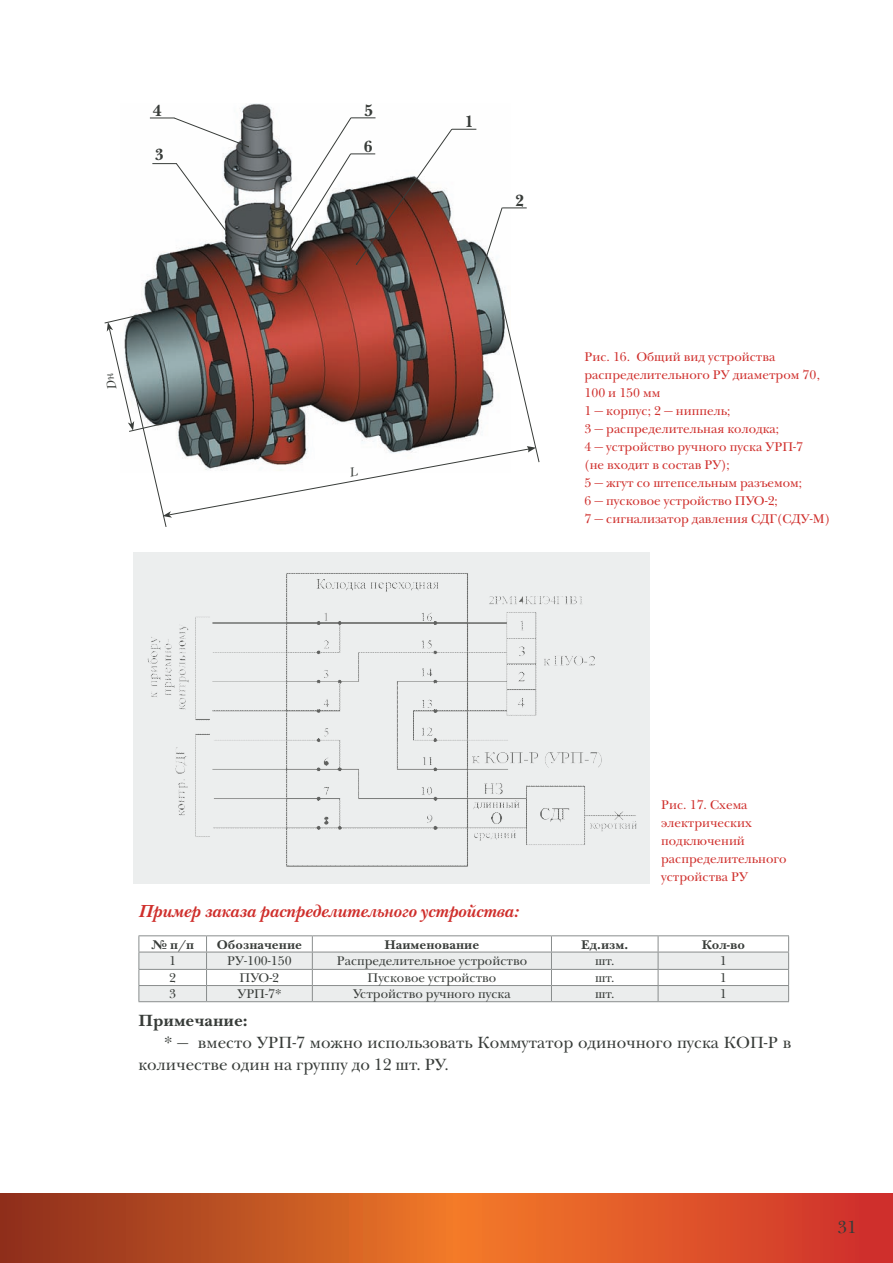
<style>
.page{position:relative;width:893px;height:1263px;background:#fff}
.page>*{position:absolute;margin:0;border:0;box-sizing:border-box;transform-origin:0 0}
.таб{font:italic 700 18px "New Baskerville C";color:#cf2f2c}
.t1{font:18px "New Baskerville C";color:#383c39}
.Body_text{font:16.8px/21.8px "New Baskerville C";color:#383c39}
.Body_text-2{font:700 16.8px "New Baskerville C";color:#383c39}
._1_подв{font:700 16.8px "New Baskerville C";color:#383c39}
.Podpis{font:13.05px/18px "New Baskerville C";color:#cf2f2c}
.Body_text-3{font:13.05px "New Baskerville C";color:#383c39}
.Body_text-4{font:700 13.05px "New Baskerville C";color:#383c39}
</style>
<div class="page">
<svg style="left:0;top:1194px;width:893px;height:69px;background:#ce5326"></svg>
<hr style="left:139px;top:935px;width:68px;height:1px;background:#898d8d">
<hr style="left:207px;top:935px;width:105px;height:1px;background:#898d8d">
<hr style="left:312px;top:935px;width:239px;height:1px;background:#898d8d">
<hr style="left:551px;top:935px;width:107px;height:1px;background:#898d8d">
<hr style="left:658px;top:935px;width:131px;height:1px;background:#898d8d">
<svg style="left:139px;top:936px;width:650px;height:65px"></svg>
<hr style="left:139px;top:1001px;width:68px;height:1px;background:#898d8d">
<hr style="left:207px;top:1001px;width:105px;height:1px;background:#898d8d">
<hr style="left:312px;top:1001px;width:239px;height:1px;background:#898d8d">
<hr style="left:551px;top:1001px;width:107px;height:1px;background:#898d8d">
<hr style="left:658px;top:1001px;width:131px;height:1px;background:#898d8d">
<div style="left:134px;top:552px;width:516px;height:332px;background:#eceeee"></div>
<svg style="left:104px;top:117px;width:435px;height:410px"></svg>
<p class="_1_подв" style="left:153px;top:101px;width:10px">4</p>
<p class="_1_подв" style="left:364px;top:100px;width:10px">5</p>
<p class="_1_подв" style="left:155px;top:145px;width:10px">3</p>
<p class="_1_подв" style="left:364px;top:137px;width:10px">6</p>
<p class="_1_подв" style="left:465px;top:112px;width:10px">1</p>
<p class="_1_подв" style="left:515px;top:191px;width:10px">2</p>
<p class="Podpis" style="left:584px;top:348px;width:237px">Рис. 16. Общий вид устройства распределительного РУ диаметром 70,<br>100 и 150 мм</p>
<p class="Podpis" style="left:584px;top:402px;width:147px">1 — корпус; 2 — ниппель;</p>
<p class="Podpis" style="left:584px;top:420px;width:196px">3 — распределительная колодка;</p>
<p class="Podpis" style="left:584px;top:438px;width:220px">4 — устройство ручного пуска УРП-7 (не входит в состав РУ);</p>
<p class="Podpis" style="left:584px;top:474px;width:219px">5 — жгут со штепсельным разъемом;</p>
<p class="Podpis" style="left:584px;top:492px;width:195px">6 — пусковое устройство ПУО-2;</p>
<p class="Podpis" style="left:584px;top:510px;width:247px">7 — сигнализатор давления СДГ(СДУ-М)</p>
<p class="Podpis" style="left:661px;top:796px;width:127px">Рис. 17. Схема электрических подключений распределительного устройства РУ</p>
<p class="таб" style="left:139px;top:901px;width:382px">Пример заказа распределительного устройства:</p>
<p class="Body_text-4" style="left:151px;top:937px;width:44px">№ п/п</p>
<p class="Body_text-4" style="left:217px;top:937px;width:87px">Обозначение</p>
<p class="Body_text-4" style="left:384px;top:937px;width:96px">Наименование</p>
<p class="Body_text-4" style="left:581px;top:937px;width:49px">Ед.изм.</p>
<p class="Body_text-4" style="left:702px;top:937px;width:45px">Кол-во</p>
<p class="Body_text-3" style="left:169px;top:953px;width:8px">1</p>
<p class="Body_text-3" style="left:227px;top:953px;width:66px">РУ-100-150</p>
<p class="Body_text-3" style="left:337px;top:953px;width:192px">Распределительное устройство</p>
<p class="Body_text-3" style="left:595px;top:953px;width:21px">шт.</p>
<p class="Body_text-3" style="left:720px;top:953px;width:8px">1</p>
<p class="Body_text-3" style="left:169px;top:970px;width:8px">2</p>
<p class="Body_text-3" style="left:240px;top:970px;width:41px">ПУО-2</p>
<p class="Body_text-3" style="left:368px;top:970px;width:130px">Пусковое устройство</p>
<p class="Body_text-3" style="left:595px;top:970px;width:21px">шт.</p>
<p class="Body_text-3" style="left:720px;top:970px;width:8px">1</p>
<p class="Body_text-3" style="left:169px;top:986px;width:8px">3</p>
<p class="Body_text-3" style="left:237px;top:986px;width:46px">УРП-7*</p>
<p class="Body_text-3" style="left:353px;top:986px;width:159px">Устройство ручного пуска</p>
<p class="Body_text-3" style="left:595px;top:986px;width:21px">шт.</p>
<p class="Body_text-3" style="left:720px;top:986px;width:8px">1</p>
<p class="Body_text-2" style="left:139px;top:1011px;width:111px">Примечание:</p>
<p class="Body_text" style="left:139px;top:1032px;width:654px;text-indent:26px">* — вместо УРП-7 можно использовать Коммутатор одиночного пуска КОП-Р в количестве один на группу до 12 шт. РУ.</p>
<h1 class="t1" style="left:837px;top:1216px;width:21px">31</h1>
</div>
